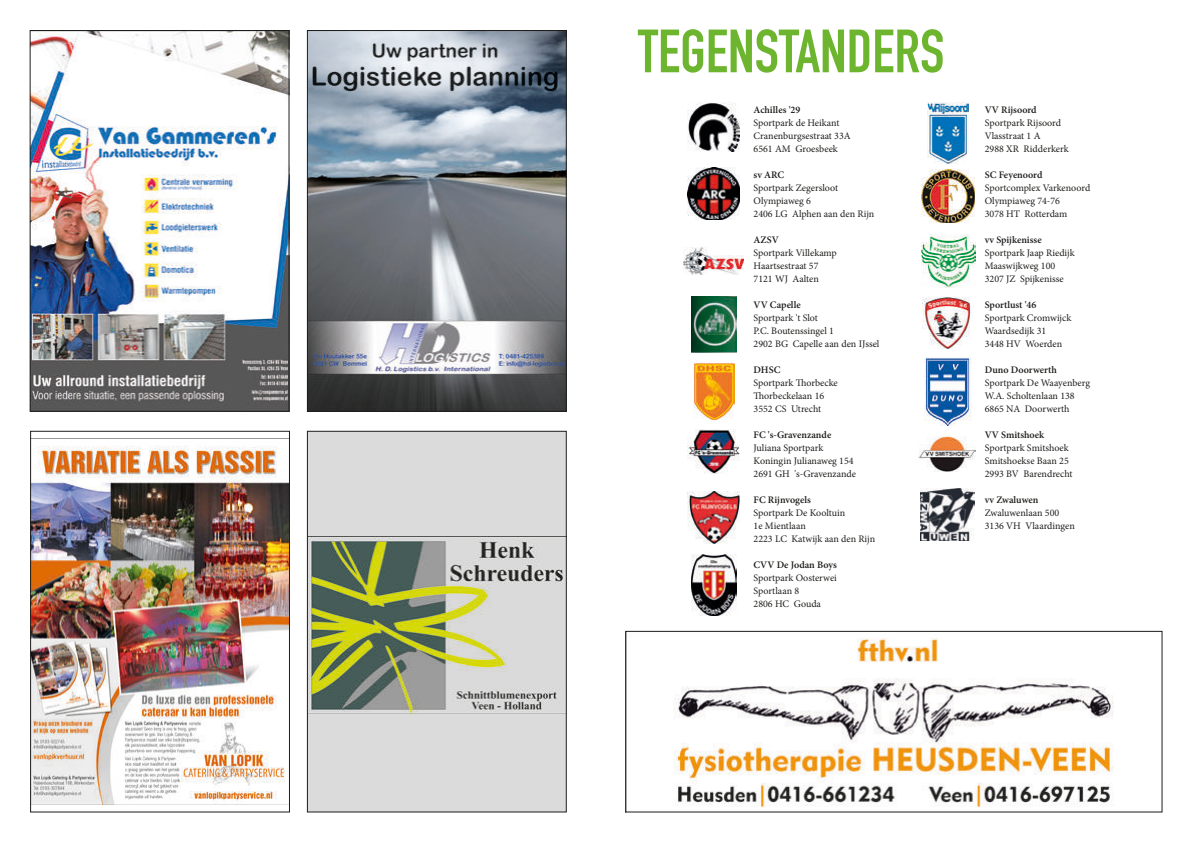
<style>
.page{position:relative;width:1191px;height:842px;background:#fff}
.page>*{position:absolute;margin:0;border:0;box-sizing:border-box;transform-origin:0 0}
.t1{font:700 60px "DIN Condensed";color:#6db52f}
.t2{font:10px/13px "Minion Pro";color:#1d1d1b}
.t3{font:600 10px "Minion Pro";color:#1d1d1b}
</style>
<div class="page">
<img style="left:32px;top:446px;width:256px;height:358px">
<div style="left:30px;top:431px;width:260px;height:381px;border:1px solid #1d1d1b"></div>
<img style="left:309px;top:32px;width:256px;height:378px">
<div style="left:307px;top:30px;width:260px;height:382px;border:1px solid #1d1d1b"></div>
<div style="left:307px;top:431px;width:259px;height:381px;background:#dbdbdb"></div>
<img style="left:309px;top:536px;width:256px;height:178px">
<div style="left:307px;top:431px;width:260px;height:381px;border:1px solid #1d1d1b"></div>
<img style="left:32px;top:32px;width:255px;height:378px">
<div style="left:30px;top:30px;width:259px;height:382px;border:1px solid #1d1d1b"></div>
<img style="left:629px;top:636px;width:485px;height:171px">
<div style="left:625px;top:631px;width:537px;height:181px;border:1px solid #1d1d1b"></div>
<img style="left:691px;top:555px;width:45px;height:60px">
<img style="left:919px;top:437px;width:56px;height:35px">
<img style="left:921px;top:234px;width:54px;height:54px">
<img style="left:688px;top:103px;width:52px;height:49px">
<img style="left:688px;top:168px;width:52px;height:52px">
<img style="left:684px;top:247px;width:60px;height:28px">
<img style="left:691px;top:296px;width:45px;height:56px">
<img style="left:693px;top:363px;width:41px;height:57px">
<img style="left:688px;top:430px;width:52px;height:43px">
<img style="left:688px;top:491px;width:52px;height:52px">
<img style="left:927px;top:103px;width:41px;height:60px">
<img style="left:921px;top:169px;width:54px;height:54px">
<img style="left:922px;top:297px;width:49px;height:52px">
<img style="left:925px;top:357px;width:46px;height:68px">
<img style="left:920px;top:488px;width:54px;height:53px">
<h1 class="t1" style="left:638px;top:16px;width:308px">TEGENSTANDERS</h1>
<p class="t3" style="left:753px;top:105px;width:48px">Achilles '29</p>
<p class="t2" style="left:753px;top:117px;width:99px">Sportpark de Heikant<br>Cranenburgsestraat 33A<br>6561 AM Groesbeek</p>
<p class="t3" style="left:753px;top:170px;width:32px">sv ARC</p>
<p class="t2" style="left:753px;top:182px;width:122px">Sportpark Zegersloot<br>Olympiaweg 6<br>2406 LG Alphen aan den Rijn</p>
<p class="t3" style="left:753px;top:235px;width:27px">AZSV</p>
<p class="t2" style="left:753px;top:247px;width:85px">Sportpark Villekamp<br>Haartsestraat 57<br>7121 WJ Aalten</p>
<p class="t3" style="left:753px;top:300px;width:49px">VV Capelle</p>
<p class="t2" style="left:753px;top:312px;width:127px">Sportpark 't Slot<br>P.C. Boutenssingel 1<br>2902 BG Capelle aan den IJssel</p>
<p class="t3" style="left:753px;top:365px;width:28px">DHSC</p>
<p class="t2" style="left:753px;top:377px;width:86px">Sportpark Thorbecke<br>Thorbeckelaan 16<br>3552 CS Utrecht</p>
<p class="t3" style="left:753px;top:430px;width:79px">FC 's-Gravenzande</p>
<p class="t2" style="left:753px;top:442px;width:104px">Juliana Sportpark<br>Koningin Julianaweg 154<br>2691 GH 's-Gravenzande</p>
<p class="t3" style="left:753px;top:495px;width:59px">FC Rijnvogels</p>
<p class="t2" style="left:753px;top:507px;width:123px">Sportpark De Kooltuin<br>1e Mientlaan<br>2223 LC Katwijk aan den Rijn</p>
<p class="t3" style="left:753px;top:560px;width:85px">CVV De Jodan Boys</p>
<p class="t2" style="left:753px;top:572px;width:85px">Sportpark Oosterwei<br>Sportlaan 8<br>2806 HC Gouda</p>
<p class="t3" style="left:984px;top:105px;width:53px">VV Rijsoord</p>
<p class="t2" style="left:984px;top:117px;width:85px">Sportpark Rijsoord<br>Vlasstraat 1 A<br>2988 XR Ridderkerk</p>
<p class="t3" style="left:984px;top:170px;width:59px">SC Feyenoord</p>
<p class="t2" style="left:984px;top:182px;width:107px">Sportcomplex Varkenoord<br>Olympiaweg 74-76<br>3078 HT Rotterdam</p>
<p class="t3" style="left:984px;top:235px;width:58px">vv Spijkenisse</p>
<p class="t2" style="left:984px;top:247px;width:91px">Sportpark Jaap Riedijk<br>Maaswijkweg 100<br>3207 JZ Spijkenisse</p>
<p class="t3" style="left:984px;top:300px;width:53px">Sportlust '46</p>
<p class="t2" style="left:984px;top:312px;width:88px">Sportpark Cromwijck<br>Waardsedijk 31<br>3448 HV Woerden</p>
<p class="t3" style="left:984px;top:365px;width:74px">Duno Doorwerth</p>
<p class="t2" style="left:984px;top:377px;width:107px">Sportpark De Waayenberg<br>W.A. Scholtenlaan 138<br>6865 NA Doorwerth</p>
<p class="t3" style="left:984px;top:430px;width:61px">VV Smitshoek</p>
<p class="t2" style="left:984px;top:442px;width:89px">Sportpark Smitshoek<br>Smitshoekse Baan 25<br>2993 BV Barendrecht</p>
<p class="t3" style="left:984px;top:495px;width:55px">vv Zwaluwen</p>
<p class="t2" style="left:984px;top:507px;width:92px">Zwaluwenlaan 500<br>3136 VH Vlaardingen</p>
</div>
